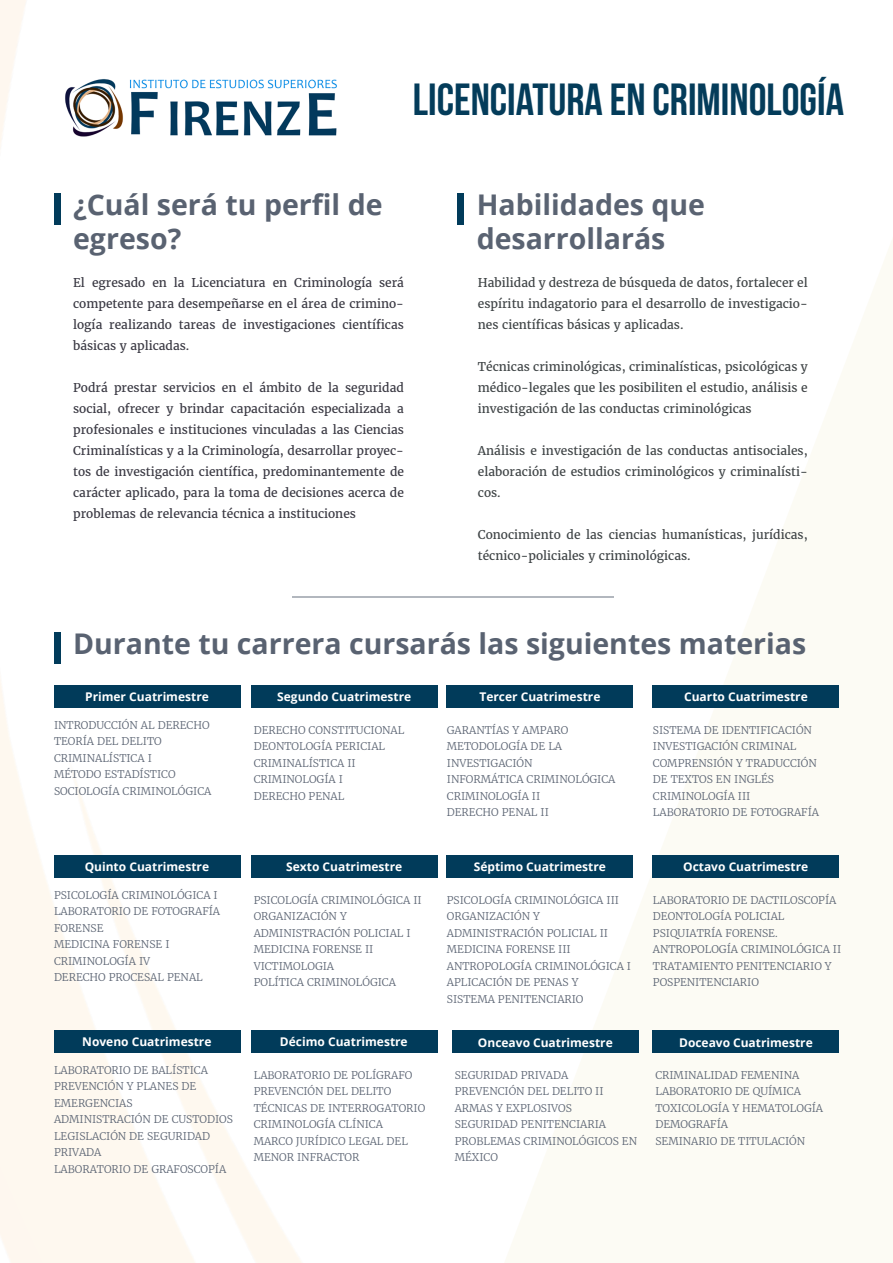
<style>
.page{position:relative;width:893px;height:1263px;background:#fff}
.page>*{position:absolute;margin:0;border:0;box-sizing:border-box;transform-origin:0 0}
.t1{font:45px "Bebas Neue";color:#043c5a}
.t2{font:700 28.5px/34.2px "Open Sans";color:#596271}
.t3{font:700 28.5px/34.2px "Open Sans";color:#5a6372}
.t4{font:12px/21px "Merriweather";color:#3a3943;text-align:justify}
.t5{font:12px/21px "Merriweather";color:#3f4446;text-align:justify}
.t6{font:700 12px "Open Sans";color:#fff}
.t7{font:300 10.5px/16.5px "Merriweather";color:#5a6372}
</style>
<div class="page">
<img style="left:0;top:0;width:893px;height:1263px">
<img style="left:55px;top:66px;width:291px;height:86px">
<div style="left:54px;top:685px;width:186px;height:23px;background:#013b5a"></div>
<div style="left:54px;top:855px;width:186px;height:23px;background:#013b5a"></div>
<div style="left:54px;top:1030px;width:186px;height:23px;background:#013b5a"></div>
<div style="left:251px;top:685px;width:186px;height:23px;background:#013b5a"></div>
<div style="left:251px;top:855px;width:186px;height:23px;background:#013b5a"></div>
<div style="left:251px;top:1030px;width:186px;height:23px;background:#013b5a"></div>
<div style="left:452px;top:1030px;width:186px;height:23px;background:#013b5a"></div>
<div style="left:653px;top:1030px;width:186px;height:23px;background:#013b5a"></div>
<div style="left:447px;top:685px;width:186px;height:23px;background:#013b5a"></div>
<div style="left:447px;top:855px;width:186px;height:23px;background:#013b5a"></div>
<div style="left:653px;top:685px;width:186px;height:23px;background:#013b5a"></div>
<div style="left:653px;top:855px;width:186px;height:23px;background:#013b5a"></div>
<div style="left:54px;top:632px;width:6px;height:32px;background:#013b5a"></div>
<hr style="left:292px;top:596px;width:322px;height:1px;background:#596373">
<div style="left:54px;top:193px;width:6px;height:32px;background:#013b5a"></div>
<div style="left:458px;top:193px;width:6px;height:32px;background:#013b5a"></div>
<p class="t1" style="left:413px;top:75px;width:432px">LICENCIATURA EN CRIMINOLOGÍA</p>
<p class="t2" style="left:73px;top:186px;width:311px">¿Cuál será tu perfil de egreso?</p>
<p class="t3" style="left:477px;top:186px;width:230px">Habilidades que desarrollarás</p>
<p class="t4" style="left:73px;top:272px;width:332px">El egresado en la Licenciatura en Criminología será competente para desempeñarse en el área de crimino&shy;logía realizando tareas de investigaciones científicas básicas y aplicadas.</p>
<p class="t4" style="left:73px;top:377px;width:332px">Podrá prestar servicios en el ámbito de la seguridad social, ofrecer y brindar capacitación especializada a profesionales e instituciones vinculadas a las Ciencias Criminalísticas y a la Criminología, desarrollar proyec&shy;tos de investigación científica, predominantemente de carácter aplicado, para la toma de decisiones acerca de problemas de relevancia técnica a instituciones</p>
<p class="t5" style="left:478px;top:272px;width:331px">Habilidad y destreza de búsqueda de datos, fortalecer el espíritu indagatorio para el desarrollo de investigacio&shy;nes científicas básicas y aplicadas.</p>
<p class="t5" style="left:478px;top:356px;width:331px">Técnicas criminológicas, criminalísticas, psicológicas y médico-legales que les posibiliten el estudio, análisis e investigación de las conductas criminológicas</p>
<p class="t5" style="left:478px;top:440px;width:331px">Análisis e investigación de las conductas antisociales, elaboración de estudios criminológicos y criminalísti&shy;cos.</p>
<p class="t5" style="left:478px;top:524px;width:331px">Conocimiento de las ciencias humanísticas, jurídicas, técnico-policiales y criminológicas.</p>
<p class="t2" style="left:73px;top:625px;width:735px">Durante tu carrera cursarás las siguientes materias</p>
<p class="t6" style="left:85px;top:688px;width:125px">Primer Cuatrimestre</p>
<p class="t6" style="left:277px;top:688px;width:136px">Segundo Cuatrimestre</p>
<p class="t6" style="left:479px;top:688px;width:122px">Tercer Cuatrimestre</p>
<p class="t6" style="left:684px;top:688px;width:125px">Cuarto Cuatrimestre</p>
<p class="t7" style="left:54px;top:716px;width:157px">INTRODUCCIÓN AL DERECHO</p>
<p class="t7" style="left:54px;top:733px;width:109px">TEORÍA DEL DELITO</p>
<p class="t7" style="left:54px;top:749px;width:99px">CRIMINALÍSTICA I</p>
<p class="t7" style="left:54px;top:766px;width:123px">MÉTODO ESTADÍSTICO</p>
<p class="t7" style="left:54px;top:782px;width:159px">SOCIOLOGÍA CRIMINOLÓGICA</p>
<p class="t7" style="left:254px;top:721px;width:152px">DERECHO CONSTITUCIONAL</p>
<p class="t7" style="left:254px;top:738px;width:133px">DEONTOLOGÍA PERICIAL</p>
<p class="t7" style="left:254px;top:754px;width:104px">CRIMINALÍSTICA II</p>
<p class="t7" style="left:254px;top:771px;width:91px">CRIMINOLOGÍA I</p>
<p class="t7" style="left:254px;top:787px;width:92px">DERECHO PENAL</p>
<p class="t7" style="left:447px;top:721px;width:123px">GARANTÍAS Y AMPARO</p>
<p class="t7" style="left:447px;top:738px;width:117px">METODOLOGÍA DE LA</p>
<p class="t7" style="left:447px;top:754px;width:87px">INVESTIGACIÓN</p>
<p class="t7" style="left:447px;top:771px;width:170px">INFORMÁTICA CRIMINOLÓGICA</p>
<p class="t7" style="left:447px;top:787px;width:95px">CRIMINOLOGÍA II</p>
<p class="t7" style="left:447px;top:804px;width:103px">DERECHO PENAL II</p>
<p class="t7" style="left:653px;top:721px;width:160px">SISTEMA DE IDENTIFICACIÓN</p>
<p class="t7" style="left:653px;top:738px;width:145px">INVESTIGACIÓN CRIMINAL</p>
<p class="t7" style="left:653px;top:754px;width:165px">COMPRENSIÓN Y TRADUCCIÓN</p>
<p class="t7" style="left:653px;top:771px;width:123px">DE TEXTOS EN INGLÉS</p>
<p class="t7" style="left:653px;top:787px;width:99px">CRIMINOLOGÍA III</p>
<p class="t7" style="left:653px;top:804px;width:168px">LABORATORIO DE FOTOGRAFÍA</p>
<p class="t6" style="left:85px;top:858px;width:126px">Quinto Cuatrimestre</p>
<p class="t6" style="left:286px;top:858px;width:118px">Sexto Cuatrimestre</p>
<p class="t6" style="left:474px;top:858px;width:134px">Séptimo Cuatrimestre</p>
<p class="t6" style="left:683px;top:858px;width:127px">Octavo Cuatrimestre</p>
<p class="t7" style="left:54px;top:886px;width:165px">PSICOLOGÍA CRIMINOLÓGICA I</p>
<p class="t7" style="left:54px;top:903px;width:168px">LABORATORIO DE FOTOGRAFÍA</p>
<p class="t7" style="left:54px;top:919px;width:51px">FORENSE</p>
<p class="t7" style="left:54px;top:936px;width:117px">MEDICINA FORENSE I</p>
<p class="t7" style="left:54px;top:952px;width:98px">CRIMINOLOGÍA IV</p>
<p class="t7" style="left:54px;top:969px;width:150px">DERECHO PROCESAL PENAL</p>
<p class="t7" style="left:254px;top:891px;width:169px">PSICOLOGÍA CRIMINOLÓGICA II</p>
<p class="t7" style="left:254px;top:908px;width:95px">ORGANIZACIÓN Y</p>
<p class="t7" style="left:254px;top:924px;width:158px">ADMINISTRACIÓN POLICIAL I</p>
<p class="t7" style="left:254px;top:941px;width:121px">MEDICINA FORENSE II</p>
<p class="t7" style="left:254px;top:957px;width:82px">VICTIMOLOGIA</p>
<p class="t7" style="left:254px;top:974px;width:144px">POLÍTICA CRIMINOLÓGICA</p>
<p class="t7" style="left:447px;top:891px;width:174px">PSICOLOGÍA CRIMINOLÓGICA III</p>
<p class="t7" style="left:447px;top:908px;width:95px">ORGANIZACIÓN Y</p>
<p class="t7" style="left:447px;top:924px;width:163px">ADMINISTRACIÓN POLICIAL II</p>
<p class="t7" style="left:447px;top:941px;width:125px">MEDICINA FORENSE III</p>
<p class="t7" style="left:447px;top:957px;width:186px">ANTROPOLOGÍA CRIMINOLÓGICA I</p>
<p class="t7" style="left:447px;top:974px;width:133px">APLICACIÓN DE PENAS Y</p>
<p class="t7" style="left:447px;top:990px;width:138px">SISTEMA PENITENCIARIO</p>
<p class="t7" style="left:653px;top:891px;width:185px">LABORATORIO DE DACTILOSCOPÍA</p>
<p class="t7" style="left:653px;top:908px;width:133px">DEONTOLOGÍA POLICIAL</p>
<p class="t7" style="left:653px;top:924px;width:126px">PSIQUIATRÍA FORENSE.</p>
<p class="t7" style="left:653px;top:941px;width:190px">ANTROPOLOGÍA CRIMINOLÓGICA II</p>
<p class="t7" style="left:653px;top:957px;width:180px">TRATAMIENTO PENITENCIARIO Y</p>
<p class="t7" style="left:653px;top:974px;width:108px">POSPENITENCIARIO</p>
<p class="t6" style="left:82px;top:1033px;width:131px">Noveno Cuatrimestre</p>
<p class="t6" style="left:280px;top:1033px;width:129px">Décimo Cuatrimestre</p>
<p class="t6" style="left:478px;top:1034px;width:136px">Onceavo Cuatrimestre</p>
<p class="t6" style="left:679px;top:1034px;width:135px">Doceavo Cuatrimestre</p>
<p class="t7" style="left:54px;top:1061px;width:155px">LABORATORIO DE BALÍSTICA</p>
<p class="t7" style="left:54px;top:1078px;width:144px">PREVENCIÓN Y PLANES DE</p>
<p class="t7" style="left:54px;top:1094px;width:80px">EMERGENCIAS</p>
<p class="t7" style="left:54px;top:1111px;width:180px">ADMINISTRACIÓN DE CUSTODIOS</p>
<p class="t7" style="left:54px;top:1127px;width:158px">LEGISLACIÓN DE SEGURIDAD</p>
<p class="t7" style="left:54px;top:1144px;width:49px">PRIVADA</p>
<p class="t7" style="left:54px;top:1160px;width:174px">LABORATORIO DE GRAFOSCOPÍA</p>
<p class="t7" style="left:254px;top:1066px;width:160px">LABORATORIO DE POLÍGRAFO</p>
<p class="t7" style="left:254px;top:1083px;width:139px">PREVENCIÓN DEL DELITO</p>
<p class="t7" style="left:254px;top:1099px;width:173px">TÉCNICAS DE INTERROGATORIO</p>
<p class="t7" style="left:254px;top:1116px;width:131px">CRIMINOLOGÍA CLÍNICA</p>
<p class="t7" style="left:254px;top:1132px;width:156px">MARCO JURÍDICO LEGAL DEL<br>MENOR INFRACTOR</p>
<p class="t7" style="left:455px;top:1066px;width:115px">SEGURIDAD PRIVADA</p>
<p class="t7" style="left:455px;top:1083px;width:150px">PREVENCIÓN DEL DELITO II</p>
<p class="t7" style="left:455px;top:1099px;width:119px">ARMAS Y EXPLOSIVOS</p>
<p class="t7" style="left:455px;top:1116px;width:153px">SEGURIDAD PENITENCIARIA</p>
<p class="t7" style="left:455px;top:1132px;width:184px">PROBLEMAS CRIMINOLÓGICOS EN</p>
<p class="t7" style="left:455px;top:1149px;width:45px">MÉXICO</p>
<p class="t7" style="left:655px;top:1066px;width:145px">CRIMINALIDAD FEMENINA</p>
<p class="t7" style="left:655px;top:1083px;width:147px">LABORATORIO DE QUÍMICA</p>
<p class="t7" style="left:655px;top:1099px;width:169px">TOXICOLOGÍA Y HEMATOLOGÍA</p>
<p class="t7" style="left:655px;top:1116px;width:74px">DEMOGRAFÍA</p>
<p class="t7" style="left:655px;top:1132px;width:151px">SEMINARIO DE TITULACIÓN</p>
</div>
